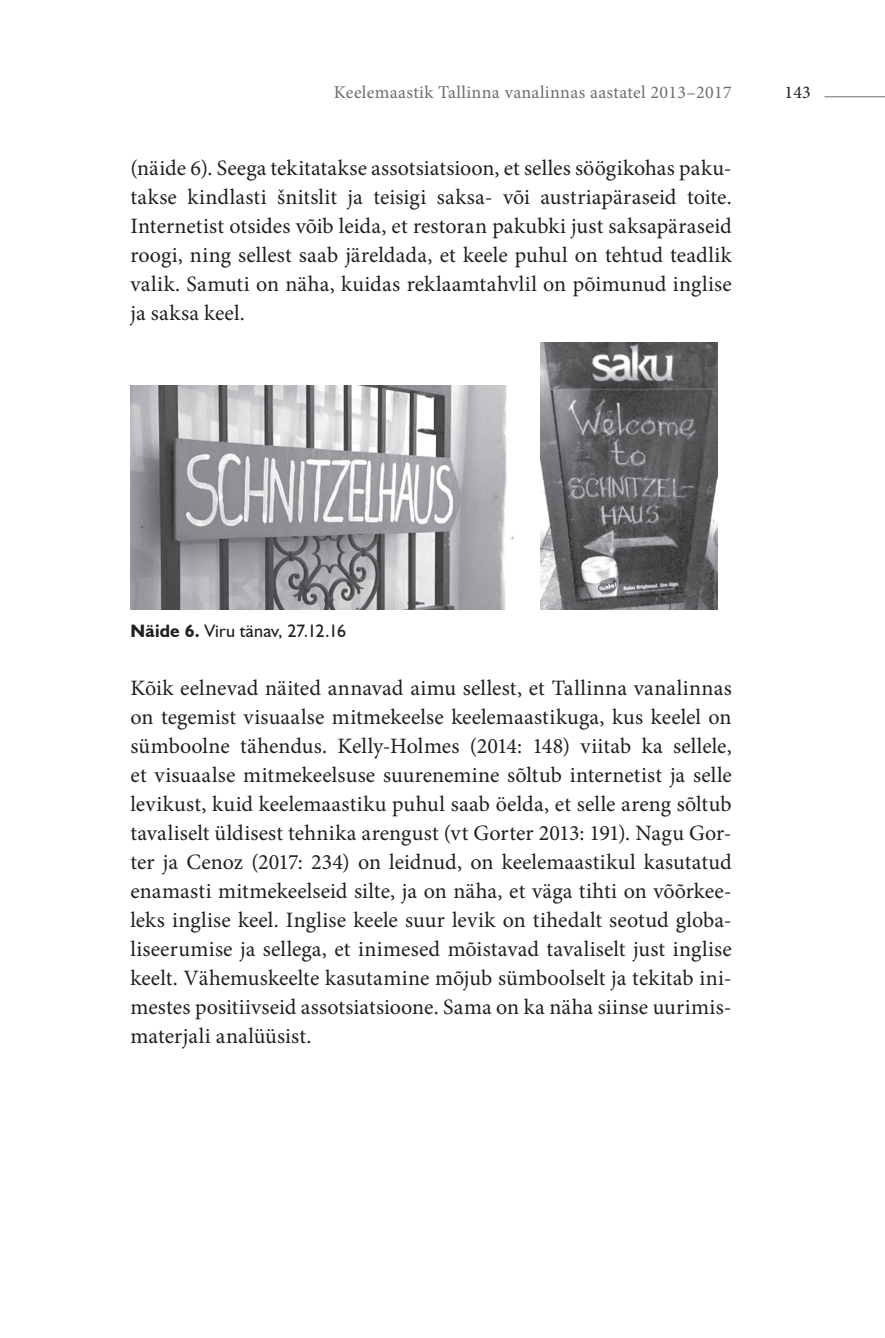
<style>
.page{position:relative;width:885px;height:1338px;background:#fff}
.page>*{position:absolute;margin:0;border:0;box-sizing:border-box;transform-origin:0 0}
.t1{font:22px/29px "Minion Pro";letter-spacing:.01em;color:#231f20;text-align:justify}
.t2{font:18px "Minion Pro";letter-spacing:.02em;color:#6c6d70}
.t3{font:18px "Humanist 521 BT";letter-spacing:.01em;color:#231f20}
.t4{font:18px "Minion Pro";color:#231f20}
.s1{font-weight:700}
</style>
<div class="page">
<hr style="left:824px;top:96px;width:60px;height:1px;background:#6c6d70">
<img style="left:130px;top:386px;width:384px;height:224px">
<img style="left:540px;top:342px;width:177px;height:268px">
<p class="t2" style="left:334px;top:80px;width:399px">Keelemaastik Tallinna vanalinnas aastatel 2013–2017</p>
<p class="t4" style="left:784px;top:80px;width:28px">143</p>
<p class="t1" style="left:130px;top:153px;width:602px">(näide 6). Seega tekitatakse assotsiatsioon, et selles söögikohas paku&shy;takse kindlasti šnitslit ja teisigi saksa- või austriapäraseid toite.<br>Internetist otsides võib leida, et restoran pakubki just saksapäraseid roogi, ning sellest saab järeldada, et keele puhul on tehtud teadlik valik. Samuti on näha, kuidas reklaamtahvlil on põimunud inglise ja saksa keel.</p>
<p class="t3" style="left:130px;top:620px;width:217px"><span class="s1">Näide 6.</span> Viru tänav, 27.12.16</p>
<p class="t1" style="left:130px;top:674px;width:602px">Kõik eelnevad näited annavad aimu sellest, et Tallinna vanalinnas on tegemist visuaalse mitmekeelse keelemaastikuga, kus keelel on sümboolne tähendus. Kelly-Holmes (2014: 148) viitab ka sellele, et visuaalse mitmekeelsuse suurenemine sõltub internetist ja selle levikust, kuid keelemaastiku puhul saab öelda, et selle areng sõltub tavaliselt üldisest tehnika arengust (vt Gorter 2013: 191). Nagu Gor&shy;ter ja Cenoz (2017: 234) on leidnud, on keelemaastikul kasutatud enamasti mitmekeelseid silte, ja on näha, et väga tihti on võõrkee&shy;leks inglise keel. Inglise keele suur levik on tihedalt seotud globa&shy;liseerumise ja sellega, et inimesed mõistavad tavaliselt just inglise keelt. Vähemuskeelte kasutamine mõjub sümboolselt ja tekitab ini&shy;mestes positiivseid assotsiatsioone. Sama on ka näha siinse uurimis&shy;materjali analüüsist.</p>
</div>
